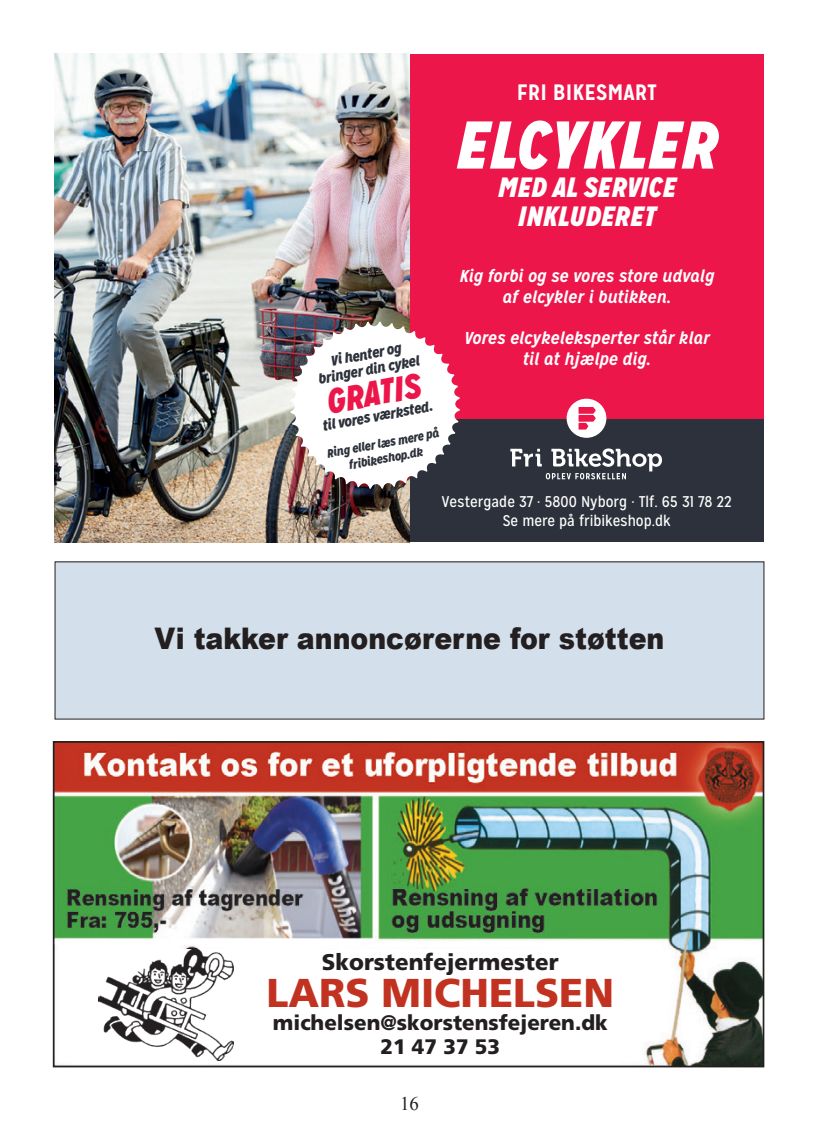
<style>
.page{position:relative;width:819px;height:1141px;background:#fff}
.page>*{position:absolute;margin:0;border:0;box-sizing:border-box;transform-origin:0 0}
.t1{font:italic 900 67.38px "Mission Gothic";color:#fff}
.t2{font:900 40.25px "Frutiger";color:#c23221}
.t3{font:italic 900 34.65px "Mission Gothic";color:#ed164b}
.t4{font:900 29.75px "Arial";color:#231f20;scale:.9 1}
.t5{font:italic 900 27.82px/28.9px "Mission Gothic";color:#fff;text-align:center}
.t6{font:900 22.75px "Frutiger";color:#231f20}
.t7{font:700 22.22px "Mission Gothic";color:#fff}
.t8{font:900 21px/23.6px "Frutiger";color:#231f20;text-align:center}
.t9{font:19.25px "Times New Roman";color:#231f20}
.t10{font:italic 700 17.32px/20.7px "Mission Gothic";color:#fff;text-align:center}
.t11{font:15.58px/18.6px "Mission Gothic";color:#fff;text-align:center}
.t12{font:italic 900 14px "Mission Gothic";color:#2d313b}
.t13{font:italic 900 11.9px/15.8px "Mission Gothic";color:#2d313b;text-align:center}
</style>
<div class="page">
<img style="left:56px;top:744px;width:705px;height:320px">
<div style="left:53px;top:741px;width:711px;height:326px;border:2px solid #231f20"></div>
<div style="left:409px;top:418px;width:355px;height:124px;background:#2d313b"></div>
<div style="left:409px;top:54px;width:355px;height:364px;background:#ed164b"></div>
<img style="left:55px;top:54px;width:354px;height:488px">
<svg style="left:290px;top:322px;width:170px;height:167px"></svg>
<svg style="left:510px;top:448px;width:152px;height:31px"></svg>
<div style="left:566px;top:399px;width:40px;height:39px;background:#fff;border-radius:50%"></div>
<svg style="left:578px;top:407px;width:17px;height:23px"></svg>
<div style="left:72px;top:949px;width:548px;height:114px;background:#fff"></div>
<div style="left:55px;top:562px;width:708px;height:157px;background:#d3e0eb"></div>
<img style="left:98px;top:949px;width:135px;height:112px">
<p class="t7" style="left:517px;top:78px;width:142px">FRI BIKESMART</p>
<h1 class="t1" style="left:455px;top:101px;width:264px">ELCYKLER</h1>
<h3 class="t5" style="left:497px;top:173px;width:180px">MED AL SERVICE<br>INKLUDERET</h3>
<p class="t10" style="left:459px;top:266px;width:256px">Kig forbi og se vores store udvalg af elcykler i butikken.</p>
<p class="t10" style="left:464px;top:328px;width:247px">Vores elcykeleksperter står klar</p>
<p class="t12" style="left:329px;top:352px;width:73px;rotate:-10deg">Vi henter og</p>
<p class="t10" style="left:523px;top:349px;width:129px">til at hjælpe dig.</p>
<p class="t12" style="left:317px;top:370px;width:104px;rotate:-10deg">bringer din cykel</p>
<h3 class="t3" style="left:323px;top:379px;width:97px;rotate:-10deg">GRATIS</h3>
<p class="t12" style="left:321px;top:417px;width:113px;rotate:-10deg">til vores værksted.</p>
<p class="t13" style="left:325px;top:445px;width:115px;rotate:-10deg">Ring eller læs mere på fribikeshop.dk</p>
<p class="t11" style="left:442px;top:493px;width:291px">Vestergade 37 · 5800 Nyborg · Tlf. 65 31 78 22<br>Se mere på fribikeshop.dk</p>
<h3 class="t4" style="left:154px;top:617px;width:568px">Vi takker annoncørerne for støtten</h3>
<h3 class="t6" style="left:322px;top:948px;width:238px">Skorstenfejermester</h3>
<h2 class="t2" style="left:266px;top:968px;width:349px">LARS MICHELSEN</h2>
<p class="t8" style="left:273px;top:1011px;width:336px">michelsen@skorstensfejeren.dk<br>21 47 37 53</p>
<p class="t9" style="left:400px;top:1090px;width:20px">16</p>
</div>
